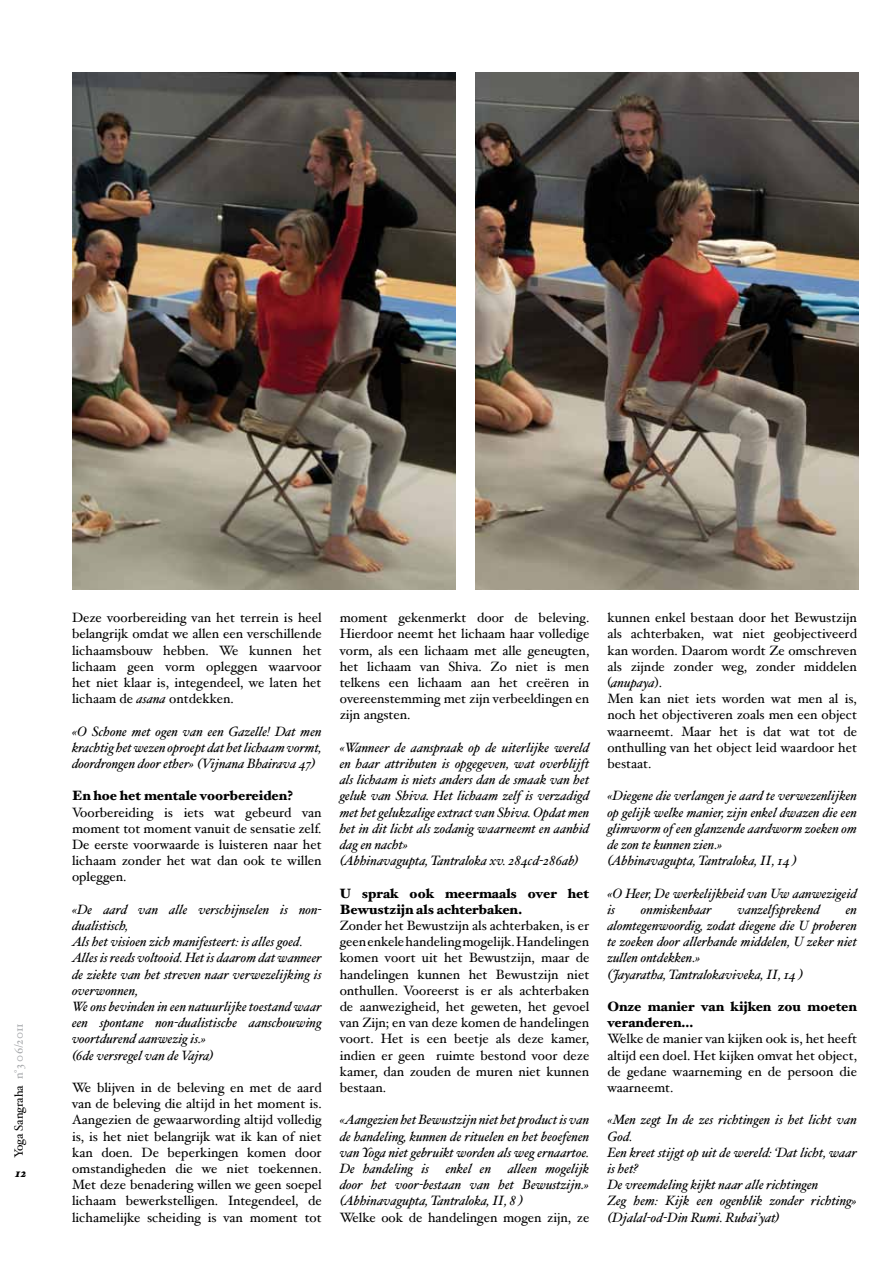
<style>
.page{position:relative;width:893px;height:1263px;background:#fff}
.page>*{position:absolute;margin:0;border:0;box-sizing:border-box;transform-origin:0 0}
.t1{font:13.5px/16.2px "Hoefler Text";color:#000;text-align:justify}
.t2{font:italic 13.5px/16.2px "Hoefler Text";color:#000}
.t3{font:900 13.5px/16.2px "Hoefler Text";color:#000}
.t4{font:12px "Hoefler Text";color:#000}
.t5{font:italic 900 12px "Hoefler Text";color:#000}
.s1{color:#a7a9ac}
.s2{font-style:italic}
</style>
<div class="page">
<img style="left:72px;top:72px;width:384px;height:517px">
<img style="left:476px;top:72px;width:382px;height:517px">
<p class="t4" style="left:12px;top:1158px;width:137px;rotate:-90deg">Yoga Sangraha <span class="s1">n°3 06/2011</span></p>
<p class="t5" style="left:15px;top:1165px;width:13px">12</p>
<p class="t1" style="left:72px;top:609px;width:251px">Deze voorbereiding van het terrein is heel belangrijk omdat we allen een verschillende lichaamsbouw hebben. We kunnen het lichaam geen vorm opleggen waarvoor het niet klaar is, integendeel, we laten het lichaam de <span class="s2">asana</span> ontdekken.</p>
<p class="t2" style="left:72px;top:723px;width:251px;text-align:justify">«O Schone met ogen van een Gazelle! Dat men krachtig het wezen oproept dat het lichaam vormt, doordrongen door ether» (Vijnana Bhairava 47)</p>
<p class="t3" style="left:72px;top:787px;width:222px">En hoe het mentale voorbereiden?</p>
<p class="t1" style="left:72px;top:804px;width:251px">Voorbereiding is iets wat gebeurd van moment tot moment vanuit de sensatie zelf.<br>De eerste voorwaarde is luisteren naar het lichaam zonder het wat dan ook te willen opleggen.</p>
<p class="t2" style="left:72px;top:901px;width:251px">«De aard van alle verschijnselen is non&shy;dualistisch,<br>Als het visioen zich manifesteert: is alles goed.<br>Alles is reeds voltooid. Het is daarom dat wanneer de ziekte van het streven naar verwezelijking is overwonnen,<br>We ons bevinden in een natuurlijke toestand waar een spontane non-dualistische aanschouwing voortdurend aanwezig is.»<br>(6de versregel van de Vajra)</p>
<p class="t1" style="left:72px;top:1079px;width:251px">We blijven in de beleving en met de aard van de beleving die altijd in het moment is.<br>Aangezien de gewaarwording altijd volledig is, is het niet belangrijk wat ik kan of niet kan doen. De beperkingen komen door omstandigheden die we niet toekennen.<br>Met deze benadering willen we geen soepel lichaam bewerkstelligen. Integendeel, de lichamelijke scheiding is van moment tot</p>
<p class="t1" style="left:340px;top:609px;width:251px">moment gekenmerkt door de beleving.<br>Hierdoor neemt het lichaam haar volledige vorm, als een lichaam met alle geneugten, het lichaam van Shiva. Zo niet is men telkens een lichaam aan het creëren in overeenstemming met zijn verbeeldingen en zijn angsten.</p>
<p class="t2" style="left:340px;top:739px;width:251px">«Wanneer de aanspraak op de uiterlijke wereld en haar attributen is opgegeven, wat overblijft als lichaam is niets anders dan de smaak van het geluk van Shiva. Het lichaam zelf is verzadigd met het gelukzalige extract van Shiva. Opdat men het in dit licht als zodanig waarneemt en aanbid dag en nacht»<br>(Abhinavagupta, Tantraloka xv. 284cd-286ab)</p>
<p class="t3" style="left:340px;top:885px;width:251px">U sprak ook meermaals over het<br>Bewustzijn als achterbaken.</p>
<p class="t1" style="left:340px;top:917px;width:251px">Zonder het Bewustzijn als achterbaken, is er geen enkele handeling mogelijk. Handelingen komen voort uit het Bewustzijn, maar de handelingen kunnen het Bewustzijn niet onthullen. Vooreerst is er als achterbaken de aanwezigheid, het geweten, het gevoel van Zijn; en van deze komen de handelingen voort. Het is een beetje als deze kamer, indien er geen ruimte bestond voor deze kamer, dan zouden de muren niet kunnen bestaan.</p>
<p class="t2" style="left:340px;top:1111px;width:251px;text-align:justify">«Aangezien het Bewustzijn niet het product is van de handeling, kunnen de rituelen en het beoefenen van Yoga niet gebruikt worden als weg ernaartoe.<br>De handeling is enkel en alleen mogelijk door het voor-bestaan van het Bewustzijn.» (Abhinavagupta, Tantraloka, II, 8 )</p>
<p class="t1" style="left:340px;top:1209px;width:251px">Welke ook de handelingen mogen zijn, ze</p>
<p class="t1" style="left:607px;top:609px;width:251px;text-align:left">kunnen enkel bestaan door het Bewustzijn als achterbaken, wat niet geobjectiveerd kan worden. Daarom wordt Ze omschreven als zijnde zonder weg, zonder middelen (<span class="s2">anupaya</span>).<br>Men kan niet iets worden wat men al is, noch het objectiveren zoals men een object waarneemt. Maar het is dat wat tot de onthulling van het object leid waardoor het bestaat.</p>
<p class="t2" style="left:607px;top:787px;width:251px">«Diegene die verlangen je aard te verwezenlijken op gelijk welke manier, zijn enkel dwazen die een glimworm of een glanzende aardworm zoeken om de zon te kunnen zien.»<br>(Abhinavagupta, Tantraloka, II, 14 )</p>
<p class="t2" style="left:607px;top:885px;width:251px">«O Heer, De werkelijkheid van Uw aanwezigeid is</p>
<p class="t2" style="left:641px;top:901px;width:72px">onmiskenbaar</p>
<p class="t2" style="left:737px;top:901px;width:84px">vanzelfsprekend</p>
<p class="t2" style="left:607px;top:901px;width:251px;text-indent:238px">en alomtegenwoordig, zodat diegene die U proberen te zoeken door allerhande middelen, U zeker niet zullen ontdekken.»<br>(Jayaratha, Tantralokaviveka, II, 14 )</p>
<p class="t3" style="left:607px;top:998px;width:251px">Onze manier van kijken zou moeten veranderen…</p>
<p class="t1" style="left:607px;top:1030px;width:251px">Welke de manier van kijken ook is, het heeft altijd een doel. Het kijken omvat het object, de gedane waarneming en de persoon die waarneemt.</p>
<p class="t2" style="left:607px;top:1111px;width:251px">«Men zegt In de zes richtingen is het licht van<br>God.<br>Een kreet stijgt op uit de wereld: ‘Dat licht, waar is het?<br>De vreemdeling kijkt naar alle richtingen<br>Zeg hem: Kijk een ogenblik zonder richting» (Djalal-od-Din Rumi. Rubai’yat)</p>
</div>
